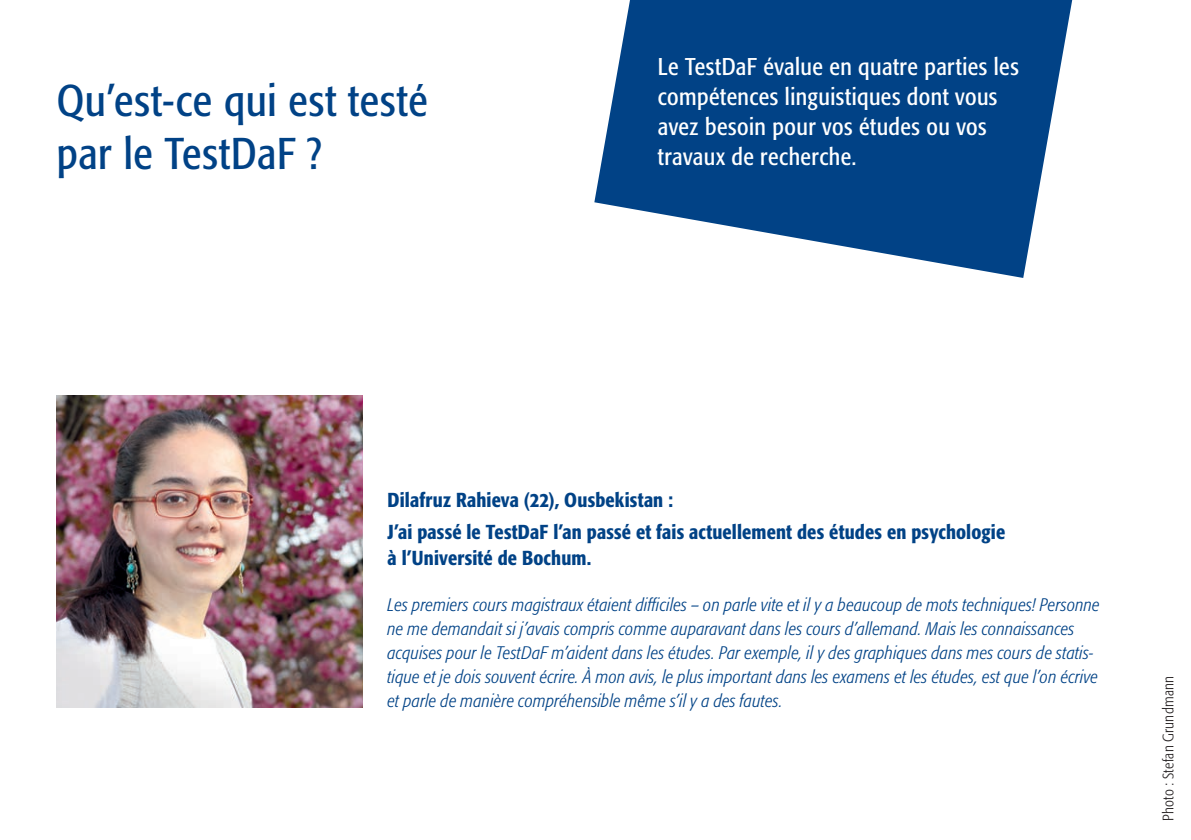
<style>
.page{position:relative;width:1191px;height:840px;background:#fff}
.page>*{position:absolute;margin:0;border:0;box-sizing:border-box;transform-origin:0 0}
.t1{font:condensed 44px/52.8px "Formata Pro";letter-spacing:.015em;color:#014286}
.t2{font:condensed 24px/30px "Formata Pro";letter-spacing:.02em;color:#fff}
.t3{font:500 condensed 20px/31.6px "Formata Pro";letter-spacing:.01em;color:#014286}
.t4{font:italic 300 condensed 18px/24px "Formata Pro";letter-spacing:.01em;color:#014286}
.t5{font:300 condensed 15px "Formata Pro";letter-spacing:.015em;color:#231f20}
</style>
<div class="page">
<svg style="left:594px;top:0;width:478px;height:278px;fill:#014286"></svg>
<img style="left:57px;top:395px;width:305px;height:312px">
<h1 class="t1" style="left:57px;top:74px;width:372px">Qu’est-ce qui est testé par le TestDaF ?</h1>
<h2 class="t2" style="left:658px;top:51px;width:362px">Le TestDaF évalue en quatre parties les compétences linguistiques dont vous avez besoin pour vos études ou vos travaux de recherche.</h2>
<p class="t3" style="left:387px;top:483px;width:619px">Dilafruz Rahieva (22), Ousbekistan :<br>J’ai passé le TestDaF l’an passé et fais actuellement des études en psychologie</p>
<p class="t3" style="left:387px;top:541px;width:205px">à l’Université de Bochum.</p>
<p class="t4" style="left:387px;top:592px;width:713px">Les premiers cours magistraux étaient di ciles – on parle vite et il y a beaucoup de mots techniques! Personne ne me demandait si j’avais compris comme auparavant dans les cours d’allemand. Mais les connaissances acquises pour le TestDaF m’aident dans les études. Par exemple, il y des graphiques dans mes cours de statis&shy;tique et je dois souvent écrire. À mon avis, le plus important dans les examens et les études, est que l’on écrive et parle de manière compréhensible même s’il y a des fautes.</p>
<p class="t5" style="left:1158px;top:820px;width:146px;rotate:-90deg">Photo : Stefan Grundmann</p>
</div>
